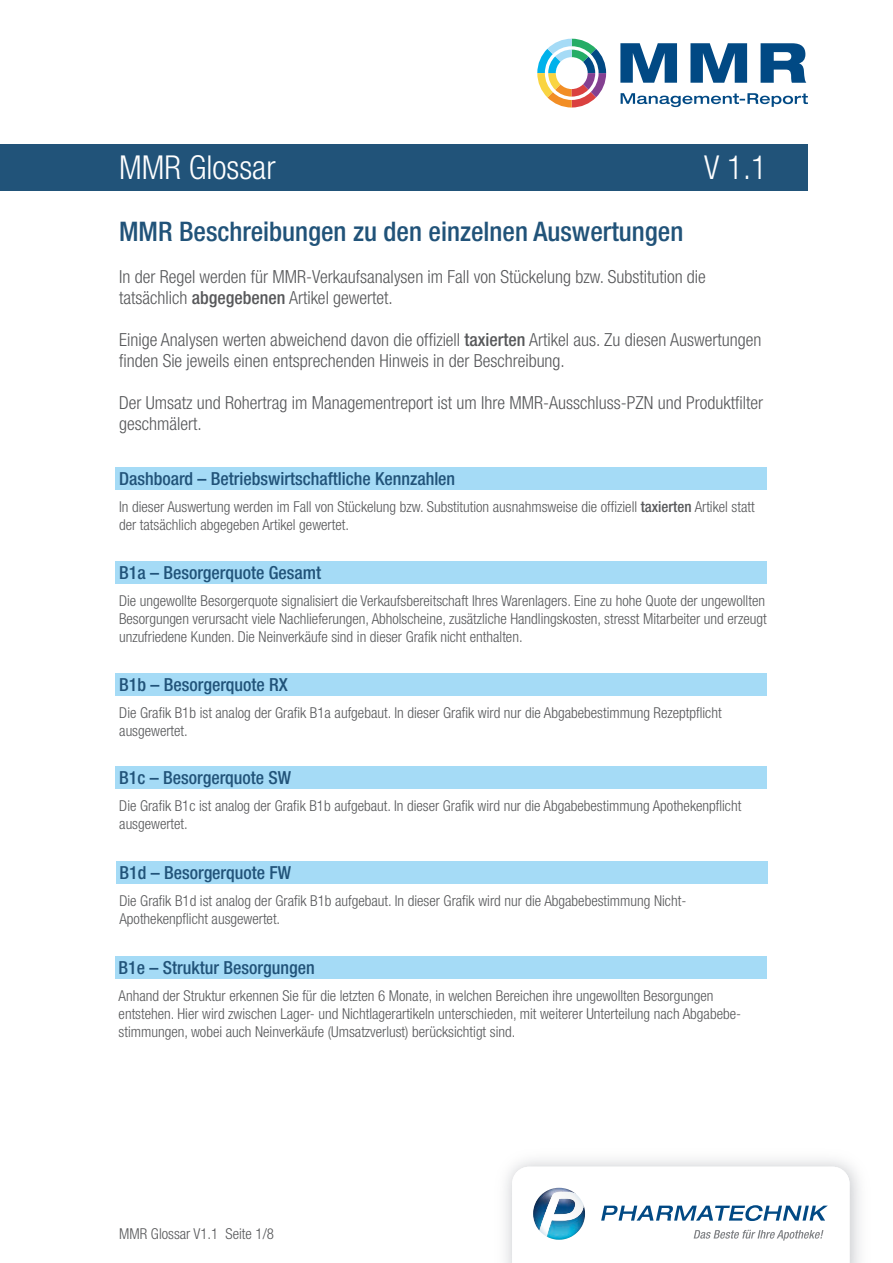
<style>
.page{position:relative;width:893px;height:1263px;background:#fff}
.page>*{position:absolute;margin:0;border:0;box-sizing:border-box;transform-origin:0 0}
.t1{font:300 condensed 33px "Helvetica Neue";color:#fff}
.t2{font:500 condensed 27px "Helvetica Neue";color:#215379}
.t3{font:300 condensed 18px/21px "Helvetica Neue";color:#57585a}
.t4{font:500 condensed 18px "Helvetica Neue";color:#215379}
.t5{font:300 condensed 15px/18px "Helvetica Neue";color:#57585a}
.s1{font-weight:500}
</style>
<div class="page">
<div style="left:0;top:145px;width:808px;height:46px;background:#215379"></div>
<svg style="left:620px;top:43px;width:57px;height:40px"></svg>
<svg style="left:690px;top:43px;width:57px;height:40px"></svg>
<svg style="left:761px;top:43px;width:45px;height:40px"></svg>
<svg style="left:621px;top:93px;width:187px;height:14px"></svg>
<svg style="left:537px;top:39px;width:69px;height:69px"></svg>
<svg style="left:512px;top:1167px;width:337px;height:74px"></svg>
<div style="left:116px;top:468px;width:651px;height:22px;background:#a5dbf6"></div>
<div style="left:116px;top:561px;width:651px;height:23px;background:#a5dbf6"></div>
<div style="left:116px;top:767px;width:651px;height:22px;background:#a5dbf6"></div>
<div style="left:116px;top:673px;width:651px;height:23px;background:#a5dbf6"></div>
<div style="left:116px;top:861px;width:651px;height:23px;background:#a5dbf6"></div>
<div style="left:115px;top:956px;width:651px;height:23px;background:#a5dbf6"></div>
<p class="t1" style="left:119px;top:149px;width:158px">MMR Glossar</p>
<p class="t1" style="left:704px;top:149px;width:64px">V 1.1</p>
<p class="t2" style="left:119px;top:216px;width:566px">MMR Beschreibungen zu den einzelnen Auswertungen</p>
<p class="t3" style="left:119px;top:266px;width:588px">In der Regel werden für MMR-Verkaufsanalysen im Fall von Stückelung bzw. Substitution die</p>
<p class="t3" style="left:119px;top:287px;width:275px">tatsächlich <span class="s1">abgegebenen</span> Artikel gewertet.</p>
<p class="t3" style="left:119px;top:329px;width:644px">Einige Analysen werten abweichend davon die offiziell <span class="s1">taxierten</span> Artikel aus. Zu diesen Auswertungen finden Sie jeweils einen entsprechenden Hinweis in der Beschreibung.</p>
<p class="t3" style="left:119px;top:392px;width:645px">Der Umsatz und Rohertrag im Managementreport ist um Ihre MMR-Ausschluss-PZN und Produktfilter geschmälert.</p>
<p class="t4" style="left:119px;top:468px;width:338px">Dashboard – Betriebswirtschaftliche Kennzahlen</p>
<p class="t5" style="left:119px;top:498px;width:637px">In dieser Auswertung werden im Fall von Stückelung bzw. Substitution ausnahmsweise die offiziell <span class="s1">taxierten</span> Artikel statt der tatsächlich abgegeben Artikel gewertet.</p>
<p class="t4" style="left:119px;top:562px;width:203px">B1a – Besorgerquote Gesamt</p>
<p class="t5" style="left:119px;top:592px;width:649px;text-align:justify">Die ungewollte Besorgerquote signalisiert die Verkaufsbereitschaft Ihres Warenlagers. Eine zu hohe Quote der ungewollten Besorgungen verursacht viele Nachlieferungen, Abholscheine, zusätzliche Handlingskosten, stresst Mitarbeiter und erzeugt unzufriedene Kunden. Die Neinverkäufe sind in dieser Grafik nicht enthalten.</p>
<p class="t4" style="left:119px;top:674px;width:170px">B1b – Besorgerquote RX</p>
<p class="t5" style="left:119px;top:703px;width:604px">Die Grafik B1b ist analog der Grafik B1a aufgebaut. In dieser Grafik wird nur die Abgabebestimmung Rezeptpflicht ausgewertet.</p>
<p class="t4" style="left:119px;top:767px;width:173px">B1c – Besorgerquote SW</p>
<p class="t5" style="left:119px;top:797px;width:624px">Die Grafik B1c ist analog der Grafik B1b aufgebaut. In dieser Grafik wird nur die Abgabebestimmung Apothekenpflicht ausgewertet.</p>
<p class="t4" style="left:119px;top:862px;width:173px">B1d – Besorgerquote FW</p>
<p class="t5" style="left:119px;top:892px;width:568px">Die Grafik B1d ist analog der Grafik B1b aufgebaut. In dieser Grafik wird nur die Abgabebestimmung Nicht-</p>
<p class="t5" style="left:119px;top:910px;width:162px">Apothekenpflicht ausgewertet.</p>
<p class="t4" style="left:119px;top:957px;width:198px">B1e – Struktur Besorgungen</p>
<p class="t5" style="left:119px;top:986px;width:596px">Anhand der Struktur erkennen Sie für die letzten 6 Monate, in welchen Bereichen ihre ungewollten Besorgungen</p>
<p class="t5" style="left:119px;top:1004px;width:624px">entstehen. Hier wird zwischen Lager- und Nichtlagerartikeln unterschieden, mit weiterer Unterteilung nach Abgabebe-</p>
<p class="t5" style="left:119px;top:1022px;width:398px">stimmungen, wobei auch Neinverkäufe (Umsatzverlust) berücksichtigt sind.</p>
<p class="t5" style="left:119px;top:1224px;width:156px">MMR Glossar V1.1 Seite 1/8</p>
</div>
